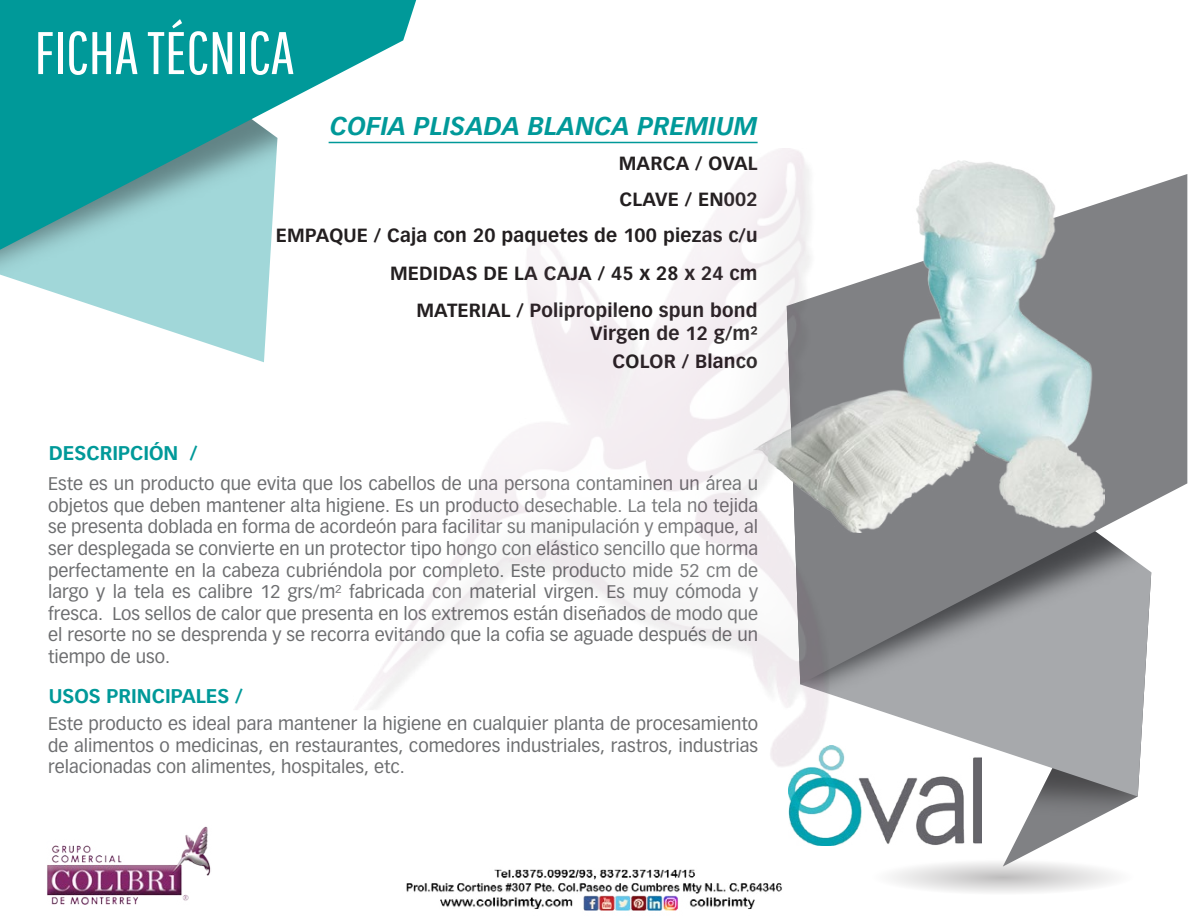
<style>
.page{position:relative;width:1188px;height:918px;background:#fff}
.page>*{position:absolute;margin:0;border:0;box-sizing:border-box;transform-origin:0 0}
.t1{font:italic 700 25.2px "Vectora LH";color:#099}
.t2{font:700 19.5px "Vectora LT Std";color:#099}
.t3{font:700 18.75px/36.8px "Vectora LT Std";letter-spacing:.01em;color:#231f20;text-align:right}
.t4{font:18px/21.6px "Vectora LH";color:#6d6e70;text-align:justify}
</style>
<div class="page">
<svg style="left:892px;top:862px;width:223px;height:31px"></svg>
<svg style="left:1003px;top:851px;width:112px;height:16px"></svg>
<img style="left:1010px;top:797px;width:127px;height:54px">
<svg style="left:788px;top:739px;width:354px;height:58px;fill:#a7a9ac"></svg>
<img style="left:835px;top:684px;width:310px;height:55px">
<svg style="left:835px;top:174px;width:352px;height:510px;background:#97989b"></svg>
<img style="left:0;top:250px;width:271px;height:102px">
<svg style="left:0;top:0;width:416px;height:250px;fill:#099"></svg>
<img style="left:789px;top:746px;width:193px;height:99px">
<svg style="left:38px;top:32px;width:15px;height:42px"></svg>
<hr style="left:58px;top:32px;width:4px;height:42px;background:#fff">
<svg style="left:69px;top:31px;width:68px;height:44px"></svg>
<svg style="left:148px;top:19px;width:59px;height:56px"></svg>
<svg style="left:213px;top:32px;width:19px;height:42px"></svg>
<div style="left:240px;top:32px;width:5px;height:42px;background:#fff"></div>
<svg style="left:251px;top:31px;width:42px;height:44px"></svg>
<hr style="left:329px;top:142px;width:429px;height:1px;background:#099">
<img style="left:835px;top:161px;width:269px;height:371px">
<img style="left:353px;top:148px;width:482px;height:622px">
<img style="left:406px;top:869px;width:376px;height:42px">
<img style="left:47px;top:826px;width:164px;height:78px">
<p class="t2" style="left:49px;top:441px;width:150px">DESCRIPCIÓN /</p>
<h1 class="t1" style="left:330px;top:111px;width:429px">COFIA PLISADA BLANCA PREMIUM</h1>
<p class="t3" style="left:276px;top:145px;width:483px">MARCA / OVAL<br>CLAVE / EN002<br>EMPAQUE / Caja con 20 paquetes de 100 piezas c/u<br>MEDIDAS DE LA CAJA / 45 x 28 x 24 cm<br>MATERIAL / Polipropileno spun bond</p>
<p class="t3" style="left:590px;top:319px;width:169px;line-height:28px">Virgen de 12 g/m²<br>COLOR / Blanco</p>
<p class="t4" style="left:48px;top:473px;width:712px">Este es un producto que evita que los cabellos de una persona contaminen un área u objetos que deben mantener alta higiene. Es un producto desechable. La tela no tejida se presenta doblada en forma de acordeón para facilitar su manipulación y empaque, al ser desplegada se convierte en un protector tipo hongo con elástico sencillo que horma perfectamente en la cabeza cubriéndola por completo. Este producto mide 52 cm de largo y la tela es calibre 12 grs/m² fabricada con material virgen. Es muy cómoda y fresca. Los sellos de calor que presenta en los extremos están diseñados de modo que el resorte no se desprenda y se recorra evitando que la cofia se aguade después de un tiempo de uso.</p>
<p class="t2" style="left:49px;top:685px;width:195px">USOS PRINCIPALES /</p>
<p class="t4" style="left:48px;top:713px;width:712px">Este producto es ideal para mantener la higiene en cualquier planta de procesamiento de alimentos o medicinas, en restaurantes, comedores industriales, rastros, industrias relacionadas con alimentes, hospitales, etc.</p>
</div>
